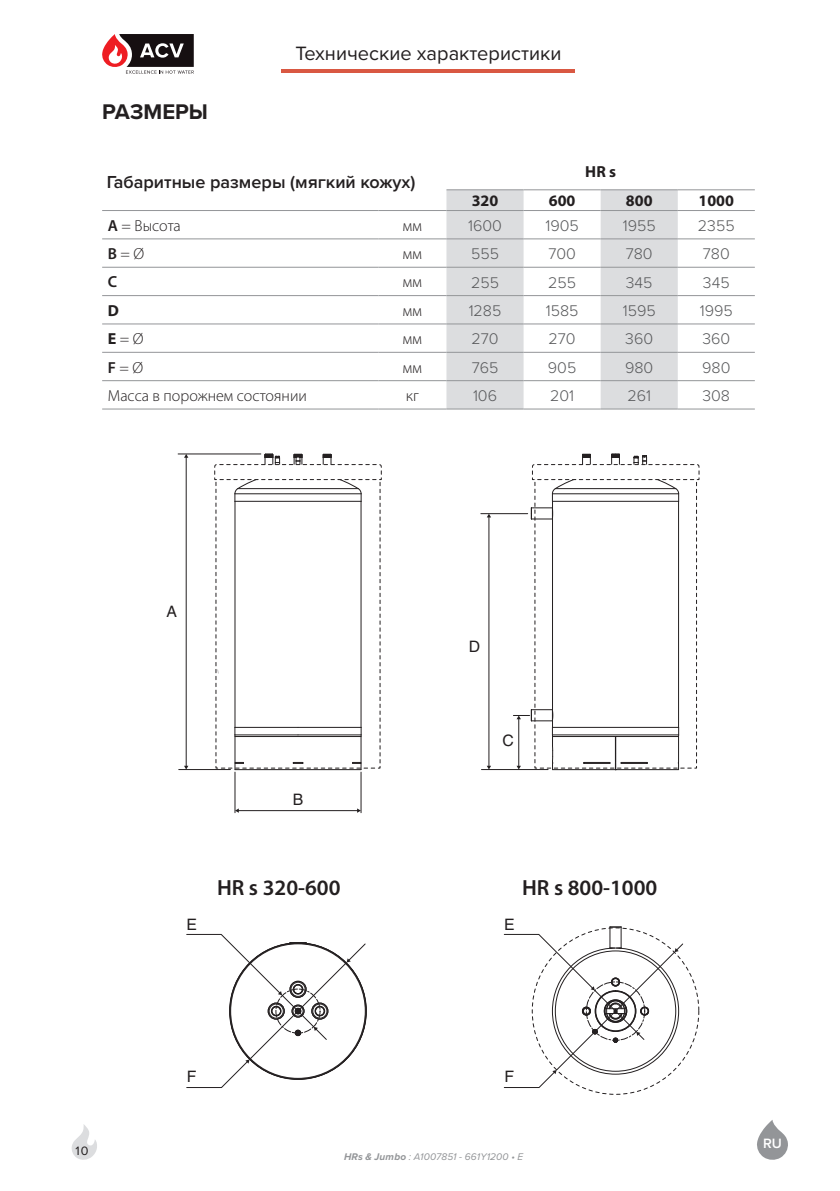
<style>
.page{position:relative;width:840px;height:1191px;background:#fff}
.page>*{position:absolute;margin:0;border:0;box-sizing:border-box;transform-origin:0 0}
.t1{font:600 22px "Myriad Pro";color:#231f20}
.TITRE_PARA{font:700 22px "Proxima Nova";letter-spacing:-.005em;color:#231f20}
.Headline{font:20px "Proxima Nova";color:#231f20}
.TEXT{font:600 18px "Proxima Nova";color:#231f20}
.t2{font:300 16px "Proxima Nova";color:#57585a}
.t3{font:300 16px "Myriad Pro";color:#231f20}
.t4{font:700 16px "Myriad Pro";color:#231f20}
.t5{font:600 16px "Myriad Pro";color:#231f20}
.t6{font:15.8px "Helvetica LT Std";color:#231f20}
.t7{font:600 14px "Proxima Nova";color:#fff}
.t8{font:12.6px "Proxima Nova";color:#231f20}
.t9{font:italic 10px "Proxima Nova";letter-spacing:.015em;color:#939598}
.s1{font-weight:600}
.s2{font-weight:700}
</style>
<div class="page">
<hr style="left:281px;top:69px;width:293px;height:4px;background:#d95842">
<svg style="left:446px;top:190px;width:231px;height:218px;fill:#dcdddf"></svg>
<svg style="left:446px;top:268px;width:231px;height:27px"></svg>
<hr style="left:102px;top:267px;width:276px;height:1px;background:#939598">
<hr style="left:378px;top:267px;width:68px;height:1px;background:#939598">
<hr style="left:446px;top:267px;width:77px;height:1px;background:#939598">
<hr style="left:523px;top:267px;width:77px;height:1px;background:#939598">
<hr style="left:600px;top:267px;width:77px;height:1px;background:#939598">
<hr style="left:677px;top:267px;width:77px;height:1px;background:#939598">
<hr style="left:102px;top:380px;width:276px;height:1px;background:#939598">
<hr style="left:446px;top:380px;width:77px;height:1px;background:#939598">
<hr style="left:523px;top:380px;width:77px;height:1px;background:#939598">
<hr style="left:600px;top:380px;width:77px;height:1px;background:#939598">
<hr style="left:677px;top:380px;width:77px;height:1px;background:#939598">
<hr style="left:446px;top:189px;width:77px;height:1px;background:#939598">
<hr style="left:523px;top:189px;width:77px;height:1px;background:#939598">
<hr style="left:600px;top:189px;width:77px;height:1px;background:#939598">
<hr style="left:677px;top:189px;width:77px;height:1px;background:#939598">
<hr style="left:102px;top:210px;width:276px;height:1px;background:#939598">
<hr style="left:378px;top:210px;width:68px;height:1px;background:#939598">
<hr style="left:446px;top:210px;width:77px;height:1px;background:#939598">
<hr style="left:523px;top:210px;width:77px;height:1px;background:#939598">
<hr style="left:600px;top:210px;width:77px;height:1px;background:#939598">
<hr style="left:677px;top:210px;width:77px;height:1px;background:#939598">
<hr style="left:102px;top:238px;width:276px;height:1px;background:#939598">
<hr style="left:378px;top:238px;width:68px;height:1px;background:#939598">
<hr style="left:446px;top:238px;width:77px;height:1px;background:#939598">
<hr style="left:523px;top:238px;width:77px;height:1px;background:#939598">
<hr style="left:600px;top:238px;width:77px;height:1px;background:#939598">
<hr style="left:677px;top:238px;width:77px;height:1px;background:#939598">
<hr style="left:102px;top:352px;width:276px;height:1px;background:#939598">
<hr style="left:446px;top:352px;width:77px;height:1px;background:#939598">
<hr style="left:523px;top:352px;width:77px;height:1px;background:#939598">
<hr style="left:600px;top:352px;width:77px;height:1px;background:#939598">
<hr style="left:677px;top:352px;width:77px;height:1px;background:#939598">
<hr style="left:102px;top:295px;width:276px;height:1px;background:#939598">
<hr style="left:378px;top:295px;width:68px;height:1px;background:#939598">
<hr style="left:446px;top:295px;width:77px;height:1px;background:#939598">
<hr style="left:523px;top:295px;width:77px;height:1px;background:#939598">
<hr style="left:600px;top:295px;width:77px;height:1px;background:#939598">
<hr style="left:677px;top:295px;width:77px;height:1px;background:#939598">
<hr style="left:102px;top:323px;width:276px;height:1px;background:#939598">
<hr style="left:378px;top:323px;width:68px;height:1px;background:#939598">
<hr style="left:446px;top:323px;width:77px;height:1px;background:#939598">
<hr style="left:523px;top:323px;width:77px;height:1px;background:#939598">
<hr style="left:600px;top:323px;width:77px;height:1px;background:#939598">
<hr style="left:677px;top:323px;width:77px;height:1px;background:#939598">
<hr style="left:378px;top:352px;width:68px;height:1px;background:#939598">
<hr style="left:378px;top:380px;width:68px;height:1px;background:#939598">
<hr style="left:102px;top:408px;width:276px;height:1px;background:#939598">
<hr style="left:378px;top:408px;width:68px;height:1px;background:#939598">
<hr style="left:446px;top:408px;width:77px;height:1px;background:#939598">
<hr style="left:523px;top:408px;width:77px;height:1px;background:#939598">
<hr style="left:600px;top:408px;width:77px;height:1px;background:#939598">
<hr style="left:677px;top:408px;width:77px;height:1px;background:#939598">
<hr style="left:360px;top:736px;width:1px;height:33px;background:#231f20">
<hr style="left:234px;top:736px;width:1px;height:33px;background:#231f20">
<hr style="left:235px;top:769px;width:126px;height:1px;background:#231f20">
<hr style="left:179px;top:769px;width:51px;height:1px;background:#231f20">
<hr style="left:178px;top:453px;width:83px;height:1px;background:#231f20">
<hr style="left:186px;top:457px;width:1px;height:309px;background:#231f20">
<svg style="left:184px;top:765px;width:4px;height:4px"></svg>
<svg style="left:184px;top:454px;width:4px;height:4px"></svg>
<hr style="left:481px;top:769px;width:67px;height:1px;background:#231f20">
<hr style="left:480px;top:513px;width:47px;height:1px;background:#231f20">
<hr style="left:488px;top:517px;width:1px;height:249px;background:#231f20">
<svg style="left:487px;top:765px;width:4px;height:4px"></svg>
<svg style="left:486px;top:513px;width:5px;height:4px"></svg>
<svg style="left:513px;top:454px;width:186px;height:316px"></svg>
<svg style="left:214px;top:454px;width:167px;height:314px"></svg>
<hr style="left:238px;top:810px;width:119px;height:1px;background:#231f20">
<svg style="left:357px;top:808px;width:3px;height:5px"></svg>
<svg style="left:235px;top:808px;width:4px;height:5px"></svg>
<hr style="left:360px;top:772px;width:1px;height:40px;background:#231f20">
<hr style="left:234px;top:772px;width:1px;height:40px;background:#231f20">
<svg style="left:503px;top:926px;width:180px;height:162px"></svg>
<svg style="left:186px;top:934px;width:181px;height:154px"></svg>
<svg style="left:102px;top:34px;width:92px;height:40px"></svg>
<svg style="left:757px;top:1120px;width:31px;height:40px"></svg>
<svg style="left:71px;top:1124px;width:26px;height:36px"></svg>
<p class="TITRE_PARA" style="left:102px;top:95px;width:107px">РАЗМЕРЫ</p>
<p class="Headline" style="left:295px;top:38px;width:267px">Технические характеристики</p>
<p class="TEXT" style="left:107px;top:169px;width:310px">Габаритные размеры (мягкий кожух)</p>
<p class="t4" style="left:585px;top:161px;width:32px">HR s</p>
<p class="t4" style="left:471px;top:190px;width:28px">320</p>
<p class="t4" style="left:548px;top:190px;width:28px">600</p>
<p class="t4" style="left:625px;top:190px;width:28px">800</p>
<p class="t4" style="left:698px;top:190px;width:37px">1000</p>
<p class="t3" style="left:108px;top:216px;width:74px"><span class="s1">A</span> = Высота</p>
<p class="t3" style="left:403px;top:216px;width:20px">мм</p>
<p class="t2" style="left:468px;top:214px;width:35px">1600</p>
<p class="t2" style="left:545px;top:214px;width:35px">1905</p>
<p class="t2" style="left:622px;top:214px;width:34px">1955</p>
<p class="t2" style="left:697px;top:214px;width:38px">2355</p>
<p class="t3" style="left:108px;top:244px;width:38px"><span class="s1">B</span> = Ø</p>
<p class="t3" style="left:403px;top:244px;width:20px">мм</p>
<p class="t2" style="left:471px;top:242px;width:29px">555</p>
<p class="t2" style="left:548px;top:242px;width:29px">700</p>
<p class="t2" style="left:625px;top:242px;width:28px">780</p>
<p class="t2" style="left:702px;top:242px;width:28px">780</p>
<p class="t5" style="left:108px;top:272px;width:11px">C</p>
<p class="t3" style="left:403px;top:272px;width:20px">мм</p>
<p class="t2" style="left:471px;top:270px;width:29px">255</p>
<p class="t2" style="left:548px;top:270px;width:29px">255</p>
<p class="t2" style="left:625px;top:270px;width:28px">345</p>
<p class="t2" style="left:702px;top:270px;width:28px">345</p>
<p class="t4" style="left:108px;top:300px;width:13px">D</p>
<p class="t3" style="left:403px;top:301px;width:20px">мм</p>
<p class="t2" style="left:468px;top:299px;width:34px">1285</p>
<p class="t2" style="left:545px;top:299px;width:34px">1585</p>
<p class="t2" style="left:622px;top:299px;width:34px">1595</p>
<p class="t2" style="left:699px;top:299px;width:34px">1995</p>
<p class="t3" style="left:108px;top:329px;width:37px"><span class="s2">E</span> = Ø</p>
<p class="t3" style="left:403px;top:329px;width:20px">мм</p>
<p class="t2" style="left:471px;top:327px;width:29px">270</p>
<p class="t2" style="left:548px;top:327px;width:29px">270</p>
<p class="t2" style="left:625px;top:327px;width:29px">360</p>
<p class="t2" style="left:702px;top:327px;width:29px">360</p>
<p class="t3" style="left:108px;top:357px;width:37px"><span class="s1">F</span> = Ø</p>
<p class="t3" style="left:403px;top:357px;width:20px">мм</p>
<p class="t2" style="left:471px;top:355px;width:28px">765</p>
<p class="t2" style="left:547px;top:355px;width:30px">905</p>
<p class="t2" style="left:624px;top:355px;width:30px">980</p>
<p class="t2" style="left:701px;top:355px;width:30px">980</p>
<p class="t3" style="left:108px;top:386px;width:200px">Масса в порожнем состоянии</p>
<p class="t3" style="left:405px;top:386px;width:15px">кг</p>
<p class="t2" style="left:472px;top:384px;width:25px">106</p>
<p class="t2" style="left:550px;top:384px;width:25px">201</p>
<p class="t2" style="left:627px;top:384px;width:25px">261</p>
<p class="t2" style="left:702px;top:384px;width:29px">308</p>
<p class="t8" style="left:76px;top:1141px;width:15px">10</p>
<p class="t6" style="left:166px;top:602px;width:12px">A</p>
<p class="t6" style="left:468px;top:637px;width:13px">D</p>
<p class="t6" style="left:293px;top:790px;width:12px">B</p>
<p class="t6" style="left:502px;top:731px;width:13px">C</p>
<p class="t6" style="left:186px;top:915px;width:12px">E</p>
<p class="t1" style="left:217px;top:873px;width:125px">HR s 320-600</p>
<p class="t1" style="left:522px;top:873px;width:137px">HR s 800-1000</p>
<p class="t6" style="left:503px;top:915px;width:12px">E</p>
<p class="t6" style="left:187px;top:1067px;width:11px">F</p>
<p class="t6" style="left:504px;top:1067px;width:11px">F</p>
<p class="t9" style="left:344px;top:1149px;width:181px"><span class="s2">HRs &amp; Jumbo</span> : A1007851 - 661Y1200 • E</p>
<p class="t7" style="left:762px;top:1132px;width:20px">RU</p>
</div>
